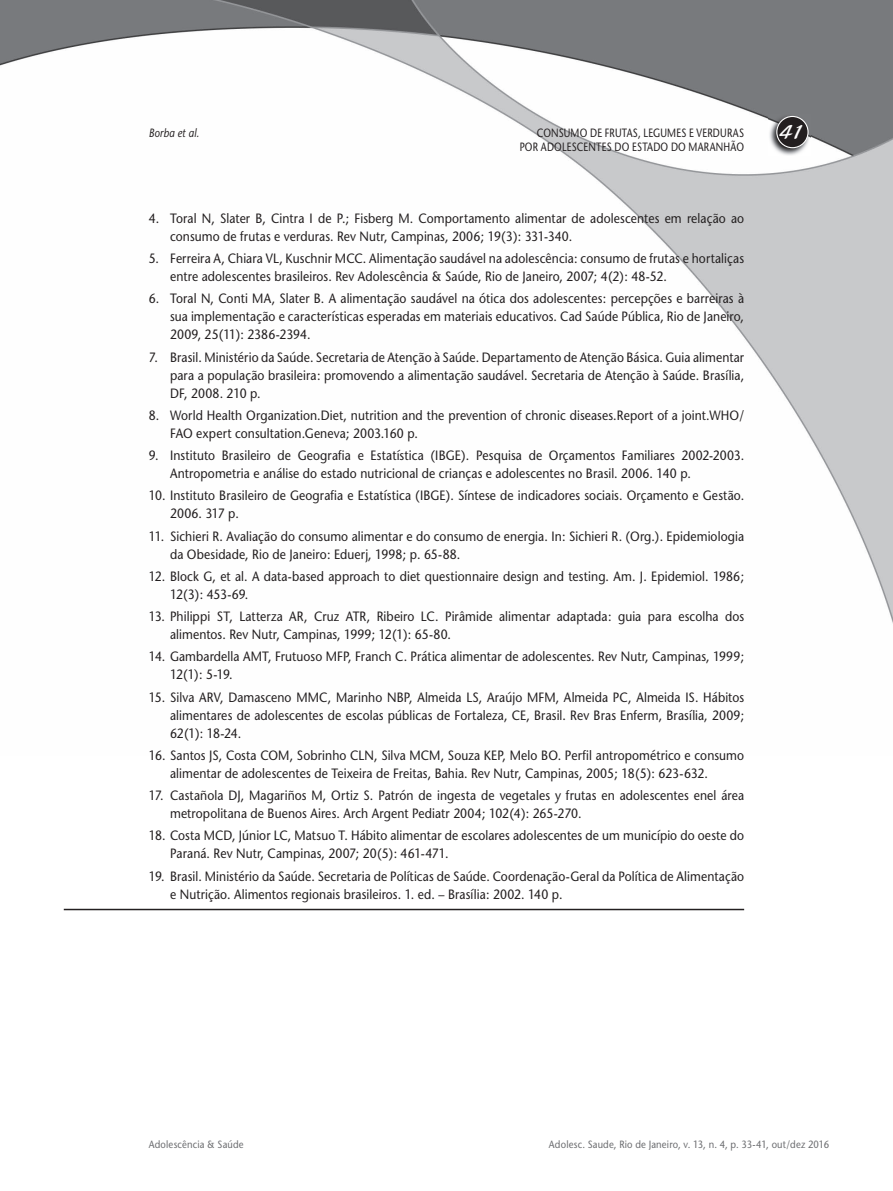
<style>
.page{position:relative;width:893px;height:1191px;background:#fff}
.page>*{position:absolute;margin:0;border:0;box-sizing:border-box;transform-origin:0 0}
.t1{font:21px "Blacklight D";color:#fff}
.t2{font:13.5px/18px "Stone Sans";letter-spacing:.005em;color:#231f20;scale:.9 1}
.t3{font:12px "Stone Sans";letter-spacing:.02em;color:#231f20;scale:.8 1}
.t4{font:italic 12px "Stone Sans";letter-spacing:.01em;color:#231f20;scale:.85 1}
.t5{font:10.5px "Stone Sans";letter-spacing:.02em;color:#6c6d70;scale:.9 1}
</style>
<div class="page">
<img style="left:0;top:0;width:893px;height:624px">
<img style="left:769px;top:114px;width:41px;height:42px">
<div style="left:777px;top:116px;width:31px;height:32px;background:#231f20;border-radius:50%"></div>
<div style="left:776px;top:116px;width:33px;height:32px;border:1px solid #fff;border-radius:50%"></div>
<hr style="left:64px;top:908px;width:680px;height:2px;background:#231f20">
<p class="t4" style="left:149px;top:125px;width:61px">Borba et al.</p>
<p class="t3" style="left:537px;top:125px;width:261px">CONSUMO DE FRUTAS, LEGUMES E VERDURAS</p>
<h1 class="t1" style="left:780px;top:119px;width:27px">41</h1>
<p class="t3" style="left:520px;top:140px;width:282px">POR ADOLESCENTES DO ESTADO DO MARANHÃO</p>
<p class="t2" style="left:170px;top:209px;width:639px;text-indent:-21px">4. Toral N, Slater B, Cintra I de P.; Fisberg M. Comportamento alimentar de adolescentes em relação ao consumo de frutas e verduras. Rev Nutr, Campinas, 2006; 19(3): 331-340.</p>
<p class="t2" style="left:170px;top:249px;width:639px;text-indent:-21px">5. Ferreira A, Chiara VL, Kuschnir MCC. Alimentação saudável na adolescência: consumo de frutas e hortaliças entre adolescentes brasileiros. Rev Adolescência &amp; Saúde, Rio de Janeiro, 2007; 4(2): 48-52.</p>
<p class="t2" style="left:170px;top:290px;width:639px;text-align:justify;text-indent:-21px">6. Toral N, Conti MA, Slater B. A alimentação saudável na ótica dos adolescentes: percepções e barreiras à sua implementação e características esperadas em materiais educativos. Cad Saúde Pública, Rio de Janeiro, 2009, 25(11): 2386-2394.</p>
<p class="t2" style="left:170px;top:348px;width:639px;text-align:justify;text-indent:-21px">7. Brasil. Ministério da Saúde. Secretaria de Atenção à Saúde. Departamento de Atenção Básica. Guia alimentar para a população brasileira: promovendo a alimentação saudável. Secretaria de Atenção à Saúde. Brasília, DF, 2008. 210 p.</p>
<p class="t2" style="left:170px;top:406px;width:639px;text-indent:-21px">8. World Health Organization.Diet, nutrition and the prevention of chronic diseases.Report of a joint.WHO/<br>FAO expert consultation.Geneva; 2003.160 p.</p>
<p class="t2" style="left:170px;top:446px;width:639px;text-indent:-21px">9. Instituto Brasileiro de Geografia e Estatística (IBGE). Pesquisa de Orçamentos Familiares 2002-2003.<br>Antropometria e análise do estado nutricional de crianças e adolescentes no Brasil. 2006. 140 p.</p>
<p class="t2" style="left:170px;top:486px;width:639px;text-indent:-21px">10. Instituto Brasileiro de Geografia e Estatística (IBGE). Síntese de indicadores sociais. Orçamento e Gestão.<br>2006. 317 p.</p>
<p class="t2" style="left:170px;top:527px;width:639px;text-indent:-21px">11. Sichieri R. Avaliação do consumo alimentar e do consumo de energia. In: Sichieri R. (Org.). Epidemiologia da Obesidade, Rio de Janeiro: Eduerj, 1998; p. 65-88.</p>
<p class="t2" style="left:170px;top:567px;width:639px;text-indent:-21px">12. Block G, et al. A data-based approach to diet questionnaire design and testing. Am. J. Epidemiol. 1986;<br>12(3): 453-69.</p>
<p class="t2" style="left:170px;top:607px;width:639px;text-indent:-21px">13. Philippi ST, Latterza AR, Cruz ATR, Ribeiro LC. Pirâmide alimentar adaptada: guia para escolha dos alimentos. Rev Nutr, Campinas, 1999; 12(1): 65-80.</p>
<p class="t2" style="left:170px;top:647px;width:639px;text-indent:-21px">14. Gambardella AMT, Frutuoso MFP, Franch C. Prática alimentar de adolescentes. Rev Nutr, Campinas, 1999;<br>12(1): 5-19.</p>
<p class="t2" style="left:170px;top:688px;width:639px;text-align:justify;text-indent:-21px">15. Silva ARV, Damasceno MMC, Marinho NBP, Almeida LS, Araújo MFM, Almeida PC, Almeida IS. Hábitos alimentares de adolescentes de escolas públicas de Fortaleza, CE, Brasil. Rev Bras Enferm, Brasília, 2009; 62(1): 18-24.</p>
<p class="t2" style="left:170px;top:746px;width:639px;text-indent:-21px">16. Santos JS, Costa COM, Sobrinho CLN, Silva MCM, Souza KEP, Melo BO. Perfil antropométrico e consumo alimentar de adolescentes de Teixeira de Freitas, Bahia. Rev Nutr, Campinas, 2005; 18(5): 623-632.</p>
<p class="t2" style="left:170px;top:786px;width:639px;text-indent:-21px">17. Castañola DJ, Magariños M, Ortiz S. Patrón de ingesta de vegetales y frutas en adolescentes enel área metropolitana de Buenos Aires. Arch Argent Pediatr 2004; 102(4): 265-270.</p>
<p class="t2" style="left:170px;top:826px;width:639px;text-indent:-21px">18. Costa MCD, Júnior LC, Matsuo T. Hábito alimentar de escolares adolescentes de um município do oeste do<br>Paraná. Rev Nutr, Campinas, 2007; 20(5): 461-471.</p>
<p class="t2" style="left:170px;top:867px;width:639px;text-indent:-21px">19. Brasil. Ministério da Saúde. Secretaria de Políticas de Saúde. Coordenação-Geral da Política de Alimentação e Nutrição. Alimentos regionais brasileiros. 1. ed. – Brasília: 2002. 140 p.</p>
<p class="t5" style="left:149px;top:1137px;width:107px">Adolescência &amp; Saúde</p>
<p class="t5" style="left:549px;top:1137px;width:313px">Adolesc. Saude, Rio de Janeiro, v. 13, n. 4, p. 33-41, out/dez 2016</p>
</div>
